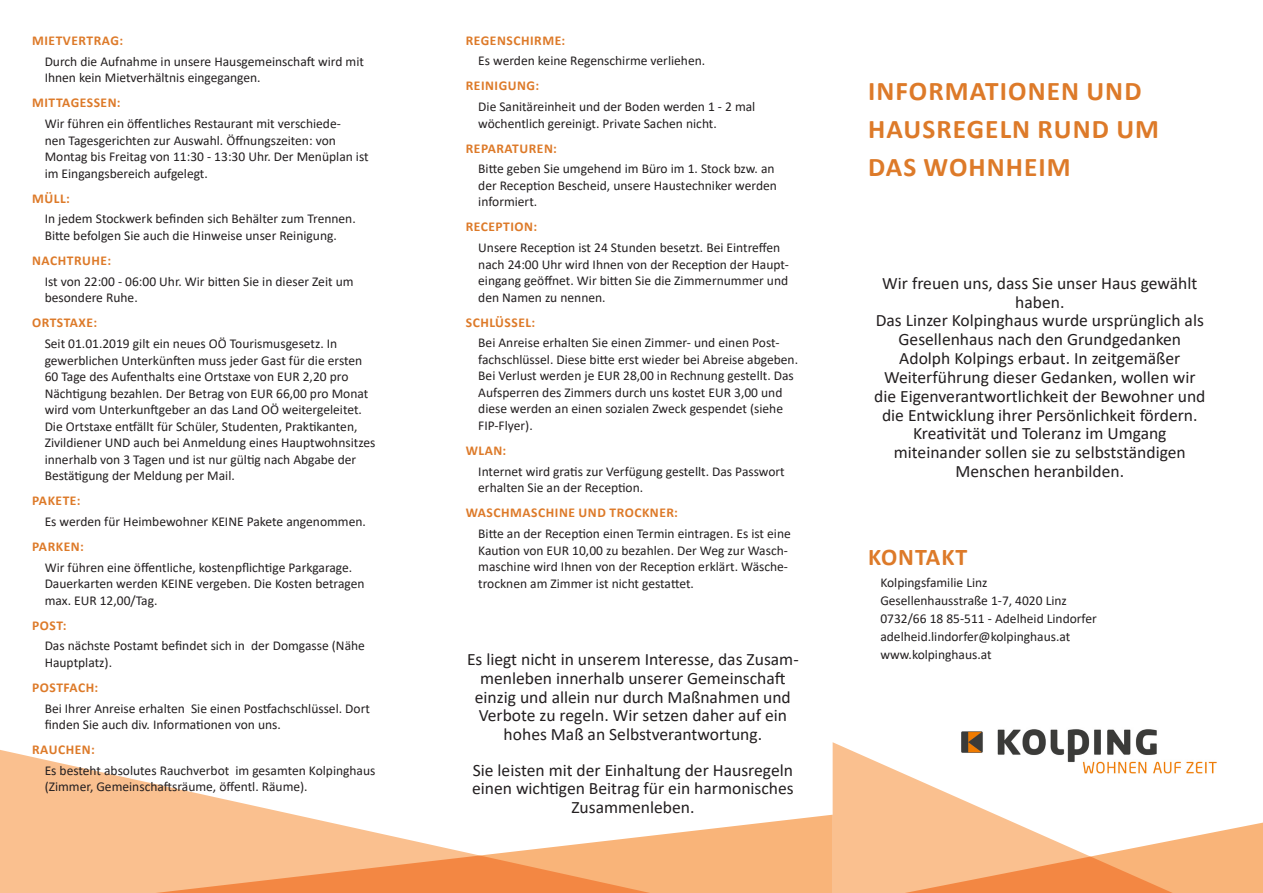
<style>
.page{position:relative;width:1263px;height:893px;background:#fff}
.page>*{position:absolute;margin:0;border:0;box-sizing:border-box;transform-origin:0 0}
.t1{font:700 27px/37.7px "Calibri";letter-spacing:.04em;color:#dd7a29}
.t2{font:700 24px "Calibri";letter-spacing:.04em;color:#dd7a29}
.t3{font:17.4px/18.9px "Calibri";color:#231f20;text-align:center}
.t4{font:13.5px/16.5px "Calibri";color:#231f20}
.t5{font:700 13.5px "Calibri";letter-spacing:.04em;color:#dd7a29}
</style>
<div class="page">
<svg style="left:0;top:750px;width:296px;height:143px;fill:#fac08f"></svg>
<svg style="left:155px;top:815px;width:678px;height:78px"></svg>
<svg style="left:833px;top:742px;width:179px;height:151px;fill:#fac08f"></svg>
<svg style="left:905px;top:822px;width:358px;height:71px"></svg>
<img style="left:960px;top:729px;width:257px;height:57px">
<p class="t5" style="left:32px;top:31px;width:92px">MIETVERTRAG:</p>
<p class="t4" style="left:45px;top:53px;width:321px">Durch die Aufnahme in unsere Hausgemeinschaft wird mit<br>Ihnen kein Mietverhältnis eingegangen.</p>
<p class="t5" style="left:32px;top:93px;width:90px">MITTAGESSEN:</p>
<p class="t4" style="left:45px;top:115px;width:325px">Wir führen ein öffentliches Restaurant mit verschiede-<br>nen Tagesgerichten zur Auswahl. Öffnungszeiten: von Montag bis Freitag von 11:30 - 13:30 Uhr. Der Menüplan ist im Eingangsbereich aufgelegt.</p>
<p class="t5" style="left:32px;top:189px;width:39px">MÜLL:</p>
<p class="t4" style="left:45px;top:210px;width:313px">In jedem Stockwerk befinden sich Behälter zum Trennen.<br>Bitte befolgen Sie auch die Hinweise unser Reinigung.</p>
<p class="t5" style="left:32px;top:251px;width:80px">NACHTRUHE:</p>
<p class="t4" style="left:45px;top:273px;width:310px">Ist von 22:00 - 06:00 Uhr. Wir bitten Sie in dieser Zeit um besondere Ruhe.</p>
<p class="t5" style="left:32px;top:313px;width:66px">ORTSTAXE:</p>
<p class="t4" style="left:45px;top:335px;width:332px">Seit 01.01.2019 gilt ein neues OÖ Tourismusgesetz. In gewerblichen Unterkünften muss jeder Gast für die ersten 60 Tage des Aufenthalts eine Ortstaxe von EUR 2,20 pro Nächtigung bezahlen. Der Betrag von EUR 66,00 pro Monat wird vom Unterkunftgeber an das Land OÖ weitergeleitet.<br>Die Ortstaxe entfällt für Schüler, Studenten, Praktikanten, Zivildiener UND auch bei Anmeldung eines Hauptwohnsitzes innerhalb von 3 Tagen und ist nur gültig nach Abgabe der Bestätigung der Meldung per Mail.</p>
<p class="t5" style="left:32px;top:491px;width:50px">PAKETE:</p>
<p class="t4" style="left:45px;top:513px;width:323px">Es werden für Heimbewohner KEINE Pakete angenommen.</p>
<p class="t5" style="left:32px;top:537px;width:53px">PARKEN:</p>
<p class="t4" style="left:45px;top:558px;width:321px">Wir führen eine öffentliche, kostenpflichtige Parkgarage.<br>Dauerkarten werden KEINE vergeben. Die Kosten betragen max. EUR 12,00/Tag.</p>
<p class="t5" style="left:32px;top:615px;width:36px">POST:</p>
<p class="t4" style="left:45px;top:637px;width:322px">Das nächste Postamt befindet sich in der Domgasse (Nähe<br>Hauptplatz).</p>
<p class="t5" style="left:32px;top:678px;width:68px">POSTFACH:</p>
<p class="t4" style="left:45px;top:699px;width:327px">Bei Ihrer Anreise erhalten Sie einen Postfachschlüssel. Dort finden Sie auch div. Informationen von uns.</p>
<p class="t5" style="left:32px;top:740px;width:64px">RAUCHEN:</p>
<p class="t4" style="left:45px;top:762px;width:332px">Es besteht absolutes Rauchverbot im gesamten Kolpinghaus (Zimmer, Gemeinschaftsräume, öffentl. Räume).</p>
<p class="t5" style="left:466px;top:31px;width:101px">REGENSCHIRME:</p>
<p class="t4" style="left:478px;top:52px;width:228px">Es werden keine Regenschirme verliehen.</p>
<p class="t5" style="left:466px;top:76px;width:75px">REINIGUNG:</p>
<p class="t4" style="left:478px;top:98px;width:279px">Die Sanitäreinheit und der Boden werden 1 - 2 mal wöchentlich gereinigt. Private Sachen nicht.</p>
<p class="t5" style="left:466px;top:139px;width:93px">REPARATUREN:</p>
<p class="t4" style="left:478px;top:160px;width:300px">Bitte geben Sie umgehend im Büro im 1. Stock bzw. an der Reception Bescheid, unsere Haustechniker werden informiert.</p>
<p class="t5" style="left:466px;top:217px;width:73px">RECEPTION:</p>
<p class="t4" style="left:478px;top:239px;width:312px">Unsere Reception ist 24 Stunden besetzt. Bei Eintreffen nach 24:00 Uhr wird Ihnen von der Reception der Haupt&shy;eingang geöffnet. Wir bitten Sie die Zimmernummer und den Namen zu nennen.</p>
<p class="t5" style="left:466px;top:313px;width:71px">SCHLÜSSEL:</p>
<p class="t4" style="left:478px;top:334px;width:321px">Bei Anreise erhalten Sie einen Zimmer- und einen Post&shy;fachschlüssel. Diese bitte erst wieder bei Abreise abgeben.<br>Bei Verlust werden je EUR 28,00 in Rechnung gestellt. Das Aufsperren des Zimmers durch uns kostet EUR 3,00 und diese werden an einen sozialen Zweck gespendet (siehe FIP-Flyer).</p>
<p class="t5" style="left:466px;top:441px;width:42px">WLAN:</p>
<p class="t4" style="left:478px;top:463px;width:308px">Internet wird gratis zur Verfügung gestellt. Das Passwort erhalten Sie an der Reception.</p>
<p class="t5" style="left:466px;top:503px;width:214px">WASCHMASCHINE UND TROCKNER:</p>
<p class="t4" style="left:478px;top:525px;width:314px">Bitte an der Reception einen Termin eintragen. Es ist eine Kaution von EUR 10,00 zu bezahlen. Der Weg zur Wasch&shy;maschine wird Ihnen von der Reception erklärt. Wäsche&shy;trocknen am Zimmer ist nicht gestattet.</p>
<p class="t3" style="left:467px;top:649px;width:333px">Es liegt nicht in unserem Interesse, das Zusam&shy;menleben innerhalb unserer Gemeinschaft einzig und allein nur durch Maßnahmen und Verbote zu regeln. Wir setzen daher auf ein hohes Maß an Selbstverantwortung.</p>
<p class="t3" style="left:472px;top:760px;width:323px">Sie leisten mit der Einhaltung der Hausregeln einen wichtigen Beitrag für ein harmonisches<br>Zusammenleben.</p>
<p class="t1" style="left:868px;top:72px;width:292px">INFORMATIONEN UND<br>HAUSREGELN RUND UM<br>DAS WOHNHEIM</p>
<p class="t3" style="left:882px;top:273px;width:317px">Wir freuen uns, dass Sie unser Haus gewählt haben.</p>
<p class="t3" style="left:876px;top:311px;width:330px">Das Linzer Kolpinghaus wurde ursprünglich als<br>Gesellenhaus nach den Grundgedanken</p>
<p class="t3" style="left:899px;top:348px;width:283px">Adolph Kolpings erbaut. In zeitgemäßer</p>
<p class="t3" style="left:874px;top:367px;width:333px">Weiterführung dieser Gedanken, wollen wir die Eigenverantwortlichkeit der Bewohner und die Entwicklung ihrer Persönlichkeit fördern.<br>Kreativität und Toleranz im Umgang</p>
<p class="t3" style="left:894px;top:443px;width:293px">miteinander sollen sie zu selbstständigen</p>
<p class="t3" style="left:955px;top:461px;width:170px">Menschen heranbilden.</p>
<p class="t2" style="left:868px;top:540px;width:101px">KONTAKT</p>
<p class="t4" style="left:880px;top:574px;width:109px">Kolpingsfamilie Linz</p>
<p class="t4" style="left:880px;top:592px;width:188px">Gesellenhausstraße 1-7, 4020 Linz</p>
<p class="t4" style="left:880px;top:610px;width:218px">0732/66 18 85-511 - Adelheid Lindorfer</p>
<p class="t4" style="left:880px;top:628px;width:192px;line-height:18px">adelheid.lindorfer@kolpinghaus.at www.kolpinghaus.at</p>
</div>
